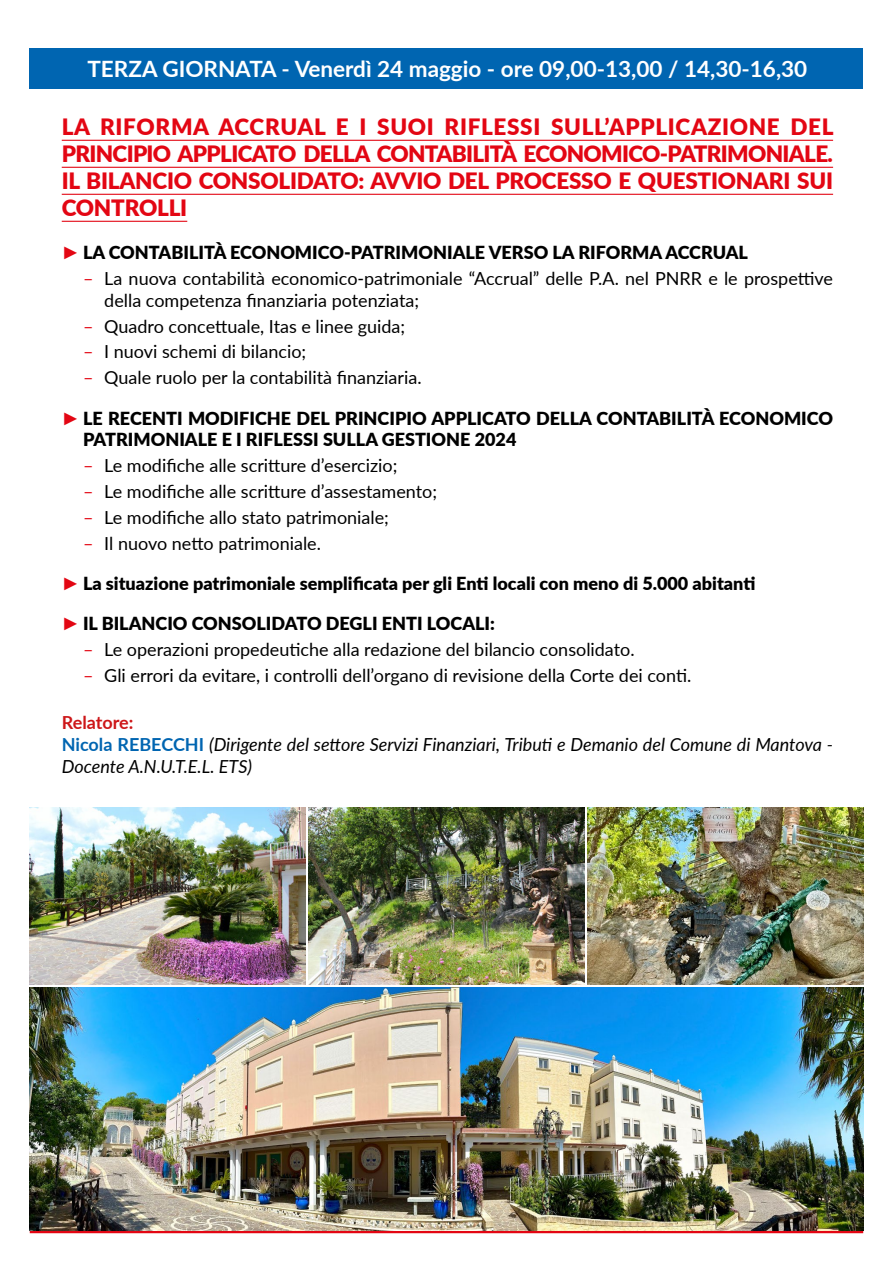
<style>
.page{position:relative;width:893px;height:1263px;background:#fff}
.page>*{position:absolute;margin:0;border:0;box-sizing:border-box;transform-origin:0 0}
.t1{font:900 22.5px/27px "Lato";letter-spacing:-.01em;color:#e30613;text-align:justify}
.t2{font:700 22.5px "Lato";color:#fff}
.t3{font:18px/21.6px "Lato";color:#000}
.t4{font:900 18px/21.6px "Lato";color:#000}
.t5{font:italic 18px/21.6px "Lato";color:#000}
.s1{color:#fff}
.s2{font-weight:700;font-style:normal;color:#cd1719}
.s3{font-weight:700;font-style:normal;color:#0065b1}
</style>
<div class="page">
<div style="left:30px;top:48px;width:833px;height:40px;background:#0065b1"></div>
<hr style="left:30px;top:1230px;width:833px;height:3px;background:#e30613">
<hr style="left:62px;top:140px;width:771px;height:1px;background:#e30613">
<hr style="left:62px;top:167px;width:771px;height:1px;background:#e30613">
<hr style="left:62px;top:194px;width:771px;height:1px;background:#e30613">
<hr style="left:62px;top:221px;width:125px;height:1px;background:#e30613">
<img style="left:30px;top:987px;width:833px;height:243px">
<img style="left:30px;top:807px;width:275px;height:177px">
<img style="left:309px;top:807px;width:275px;height:177px">
<img style="left:588px;top:807px;width:275px;height:177px">
<p class="t2" style="left:87px;top:53px;width:721px">TERZA GIORNATA - Venerdì 24 maggio - ore 09,00-13,00 / 14,30-16,30</p>
<p class="t1" style="left:62px;top:112px;width:773px">LA RIFORMA ACCRUAL E I SUOI RIFLESSI SULL’APPLICAZIONE DEL PRINCIPIO APPLICATO DELLA CONTABILITÀ ECONOMICO-PATRIMONIALE.<br>IL BILANCIO CONSOLIDATO: AVVIO DEL PROCESSO E QUESTIONARI SUI CONTROLLI</p>
<p class="t4" style="left:83px;top:241px;width:667px">LA CONTABILITÀ ECONOMICO-PATRIMONIALE VERSO LA RIFORMA ACCRUAL</p>
<p class="t3" style="left:104px;top:267px;width:730px;text-indent:-21px"><span class="s1">–</span> La nuova contabilità economico-patrimoniale “Accrual” delle P.A. nel PNRR e le prospettive della competenza finanziaria potenziata;</p>
<p class="t3" style="left:83px;top:314px;width:324px"><span class="s1">–</span> Quadro concettuale, Itas e linee guida;</p>
<p class="t3" style="left:83px;top:340px;width:225px"><span class="s1">–</span> I nuovi schemi di bilancio;</p>
<p class="t3" style="left:83px;top:366px;width:340px"><span class="s1">–</span> Quale ruolo per la contabilità finanziaria.</p>
<p class="t4" style="left:83px;top:406px;width:751px">LE RECENTI MODIFICHE DEL PRINCIPIO APPLICATO DELLA CONTABILITÀ ECONOMICO<br>PATRIMONIALE E I RIFLESSI SULLA GESTIONE 2024</p>
<p class="t3" style="left:83px;top:454px;width:316px"><span class="s1">–</span> Le modifiche alle scritture d’esercizio;</p>
<p class="t3" style="left:83px;top:480px;width:356px"><span class="s1">–</span> Le modifiche alle scritture d’assestamento;</p>
<p class="t3" style="left:83px;top:506px;width:307px"><span class="s1">–</span> Le modifiche allo stato patrimoniale;</p>
<p class="t3" style="left:83px;top:531px;width:239px"><span class="s1">–</span> Il nuovo netto patrimoniale.</p>
<p class="t4" style="left:83px;top:572px;width:674px">La situazione patrimoniale semplificata per gli Enti locali con meno di 5.000 abitanti</p>
<p class="t4" style="left:83px;top:612px;width:414px">IL BILANCIO CONSOLIDATO DEGLI ENTI LOCALI:</p>
<p class="t3" style="left:83px;top:638px;width:553px"><span class="s1">–</span> Le operazioni propedeutiche alla redazione del bilancio consolidato.</p>
<p class="t3" style="left:83px;top:664px;width:610px"><span class="s1">–</span> Gli errori da evitare, i controlli dell’organo di revisione della Corte dei conti.</p>
<p class="t5" style="left:62px;top:711px;width:773px"><span class="s2">Relatore:<br></span><span class="s3">Nicola REBECCHI</span> (Dirigente del settore Servizi Finanziari, Tributi e Demanio del Comune di Mantova -<br>Docente A.N.U.T.E.L. ETS)</p>
</div>
